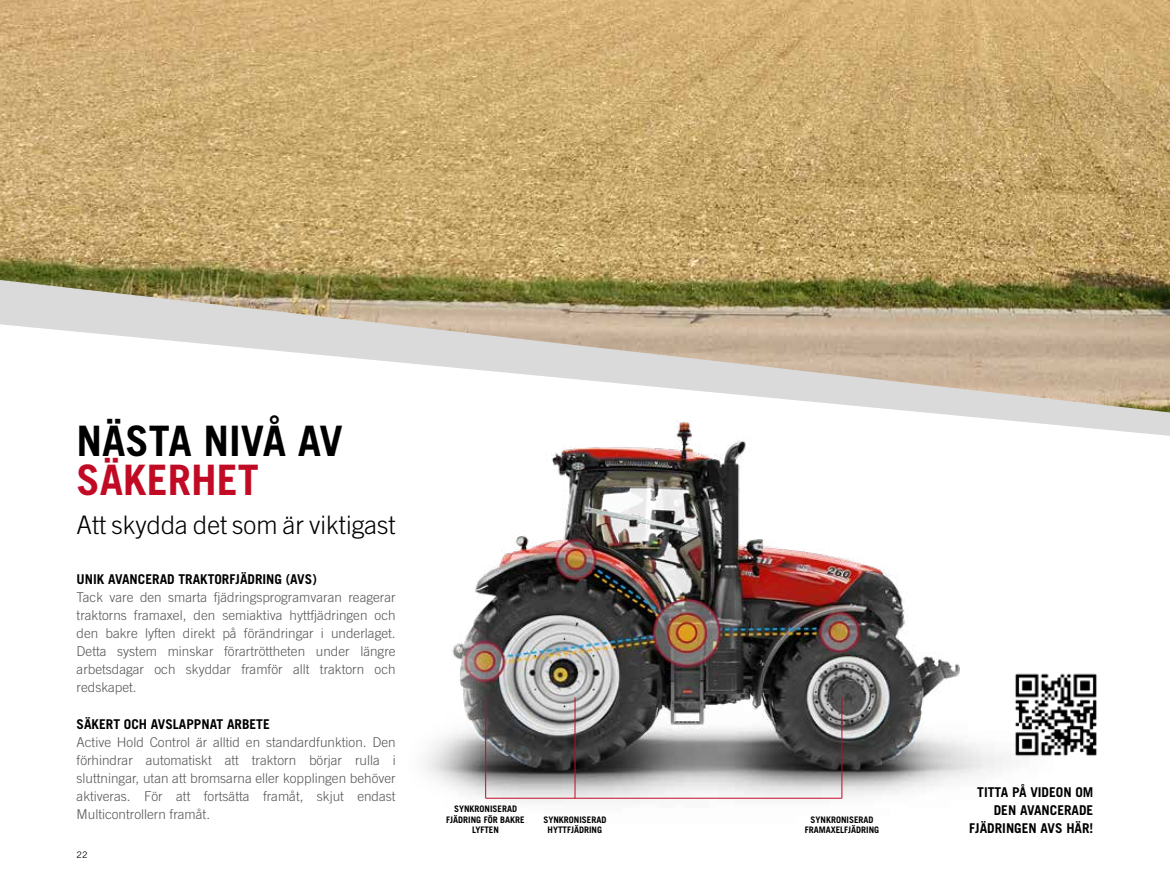
<style>
.page{position:relative;width:1170px;height:893px;background:#fff}
.page>*{position:absolute;margin:0;border:0;box-sizing:border-box;transform-origin:0 0}
.t1{font:700 42px "Trade Gothic LT Pro";color:#000}
.t2{font:700 42px "Trade Gothic LT Pro";color:#c10b25}
.t3{font:300 25.5px "Trade Gothic LT Pro";color:#000}
.t4{font:300 13.5px/18px "Trade Gothic LT Pro";color:#575756;text-align:justify}
.t5{font:700 13.5px/18px "Trade Gothic LT Pro";color:#000;text-align:right}
.t6{font:700 9px/10.5px "Trade Gothic LT Pro";color:#000;text-align:center}
.t7{font:9px "Trade Gothic LT Pro";color:#000}
</style>
<div class="page">
<img style="left:0;top:0;width:1169px;height:280px">
<svg style="left:0;top:280px;width:1169px;height:156px"></svg>
<img style="left:408px;top:420px;width:644px;height:382px">
<hr style="left:486px;top:798px;width:355px;height:1px;background:#c10b25">
<hr style="left:485px;top:697px;width:1px;height:101px;background:#c10b25">
<hr style="left:574px;top:697px;width:1px;height:101px;background:#c10b25">
<hr style="left:841px;top:697px;width:1px;height:101px;background:#c10b25">
<img style="left:1008px;top:664px;width:89px;height:100px">
<h1 class="t1" style="left:77px;top:415px;width:268px">NÄSTA NIVÅ AV</h1>
<h1 class="t2" style="left:77px;top:454px;width:184px">SÄKERHET</h1>
<h2 class="t3" style="left:77px;top:509px;width:320px">Att skydda det som är viktigast</h2>
<p class="t5" style="left:77px;top:570px;width:242px">UNIK AVANCERAD TRAKTORFJÄDRING (AVS)</p>
<p class="t4" style="left:77px;top:588px;width:320px">Tack vare den smarta fjädringsprogramvaran reagerar traktorns framaxel, den semiaktiva hyttfjädringen och den bakre lyften direkt på förändringar i underlaget.<br>Detta system minskar förartröttheten under längre arbetsdagar och skyddar framför allt traktorn och redskapet.</p>
<p class="t5" style="left:77px;top:715px;width:195px">SÄKERT OCH AVSLAPPNAT ARBETE</p>
<p class="t4" style="left:77px;top:733px;width:320px">Active Hold Control är alltid en standardfunktion. Den förhindrar automatiskt att traktorn börjar rulla i sluttningar, utan att bromsarna eller kopplingen behöver aktiveras. För att fortsätta framåt, skjut endast Multicontrollern framåt.</p>
<p class="t7" style="left:77px;top:849px;width:12px">22</p>
<p class="t6" style="left:446px;top:804px;width:80px">SYNKRONISERAD<br>FJÄDRING FÖR BAKRE<br>LYFTEN</p>
<p class="t6" style="left:543px;top:814px;width:65px">SYNKRONISERAD<br>HYTTFJÄDRING</p>
<p class="t6" style="left:804px;top:814px;width:76px">SYNKRONISERAD<br>FRAMAXELFJÄDRING</p>
<p class="t5" style="left:969px;top:783px;width:126px">TITTA PÅ VIDEON OM<br>DEN AVANCERADE<br>FJÄDRINGEN AVS HÄR!</p>
</div>
